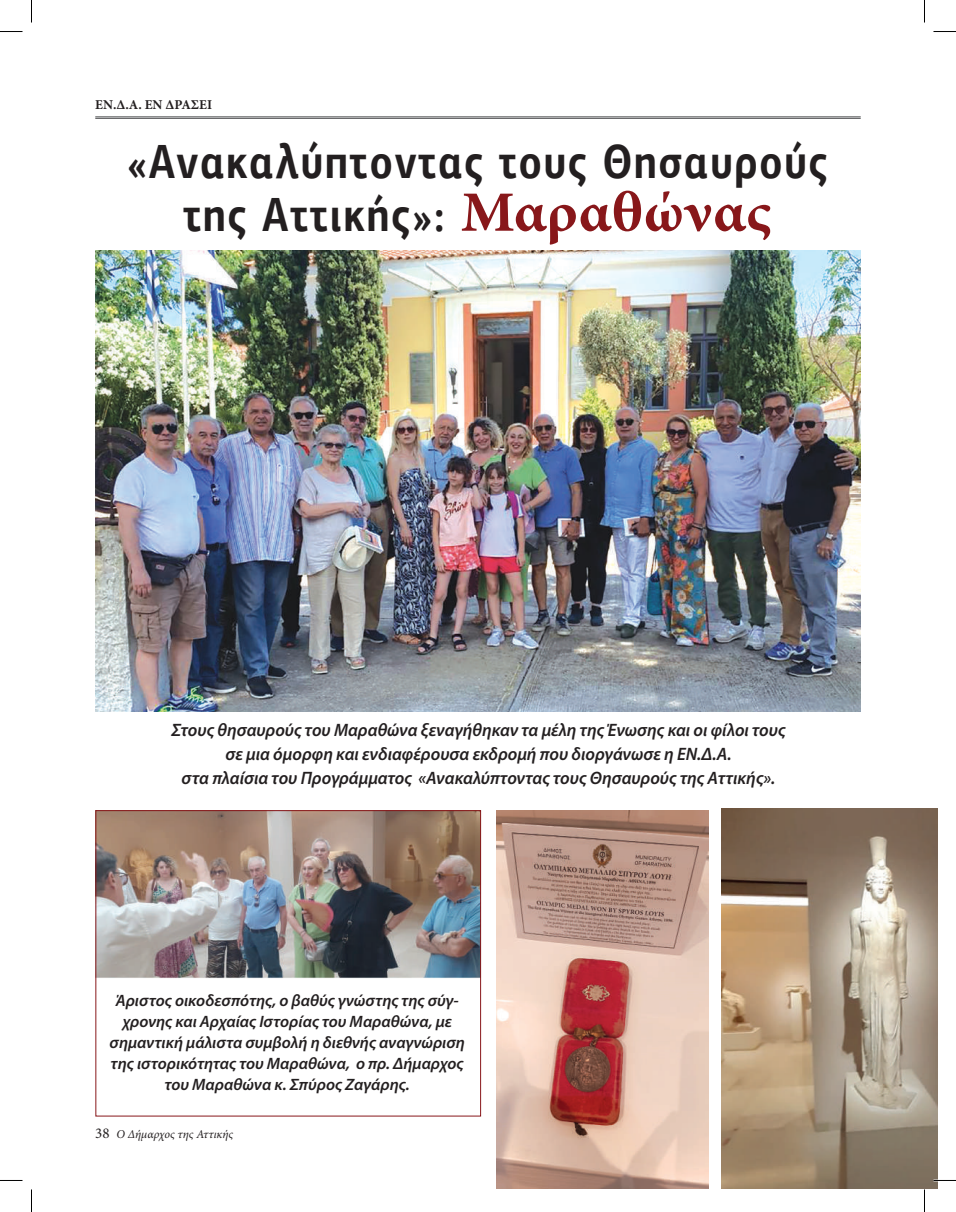
<style>
.page{position:relative;width:956px;height:1212px;background:#fff}
.page>*{position:absolute;margin:0;border:0;box-sizing:border-box;transform-origin:0 0}
.t1{font:700 48px/52.5px "PF Agora Sans Pro";letter-spacing:.05em;color:#231f20;text-align:center;scale:.83 1}
.t2{font:italic 600 18px/24px "Myriad Pro";color:#231f20;text-align:center}
.t3{font:italic 600 16.5px/21px "Myriad Pro";color:#231f20;text-align:center}
.t4{font:700 13.5px "Minion Pro";color:#231f20}
.t5{font:italic 12px "Minion Pro";color:#231f20}
.s1{font-family:"Minion Pro";font-size:57px;color:#88171a}
.s2{font-style:normal;font-size:15px}
</style>
<div class="page">
<img style="left:95px;top:250px;width:766px;height:461px">
<img style="left:97px;top:812px;width:362px;height:166px">
<img style="left:721px;top:808px;width:216px;height:380px">
<svg style="left:125px;top:117px;width:361px;height:1px"></svg>
<img style="left:459px;top:250px;width:57px;height:939px">
<hr style="left:95px;top:116px;width:766px;height:1px;background:#57585a">
<hr style="left:95px;top:118px;width:766px;height:1px;background:#57585a">
<img style="left:497px;top:810px;width:211px;height:378px">
<svg style="left:0;top:31px;width:22px;height:1px"></svg>
<svg style="left:933px;top:31px;width:23px;height:1px"></svg>
<svg style="left:31px;top:0;width:1px;height:22px"></svg>
<svg style="left:31px;top:1189px;width:1px;height:22px"></svg>
<svg style="left:924px;top:0;width:1px;height:22px"></svg>
<svg style="left:924px;top:1189px;width:1px;height:22px"></svg>
<p class="t4" style="left:95px;top:95px;width:118px">ΕΝ.Δ.Α. ΕΝ ΔΡΑΣΕΙ</p>
<h1 class="t1" style="left:127px;top:135px;width:846px">«Ανακαλύπτοντας τους Θησαυρούς της Αττικής»: <span class="s1">Μαραθώνας</span></h1>
<p class="t2" style="left:171px;top:716px;width:616px">Στους θησαυρούς του Μαραθώνα ξεναγήθηκαν τα μέλη της Ένωσης και οι φίλοι τους σε μια όμορφη και ενδιαφέρουσα εκδρομή που διοργάνωσε η ΕΝ.Δ.Α.<br>στα πλαίσια του Προγράμματος «Ανακαλύπτοντας τους Θησαυρούς της Αττικής».</p>
<p class="t3" style="left:110px;top:988px;width:357px">Άριστος οικοδεσπότης, ο βαθύς γνώστης της σύγ&shy;χρονης και Αρχαίας Ιστορίας του Μαραθώνα, με σημαντική μάλιστα συμβολή η διεθνής αναγνώριση της ιστορικότητας του Μαραθώνα, ο πρ. Δήμαρχος του Μαραθώνα κ. Σπύρος Ζαγάρης.</p>
<p class="t5" style="left:95px;top:1125px;width:139px"><span class="s2">38</span> Ο Δήμαρχος της Αττικής</p>
</div>
